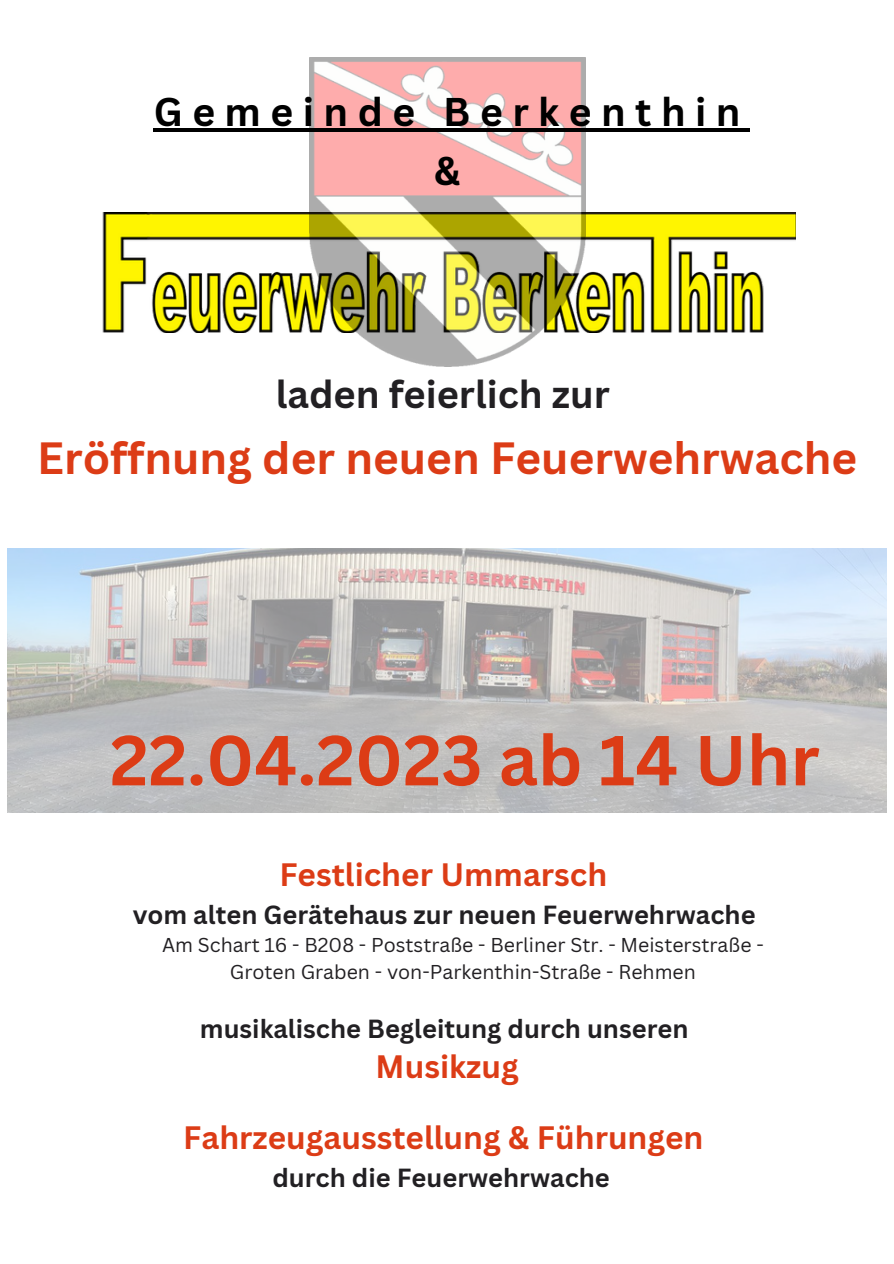
<style>
.page{position:relative;width:894px;height:1264px;background:#fff}
.page>*{position:absolute;margin:0;border:0;box-sizing:border-box;transform-origin:0 0}
.t1{font:700 69px "Canva Sans";color:#dc3c16}
.t2{font:700 43.95px "Canva Sans";color:#dc3c16}
.t3{font:700 39px/58.5px "Canva Sans";letter-spacing:.24em;color:#000;text-align:center}
.t4{font:700 37.95px "Canva Sans";color:#222023}
.t5{font:700 31.5px "Canva Sans";color:#dc3c16}
.t6{font:700 25.5px "Canva Sans";color:#222023}
.t7{font:19.5px/27px "Canva Sans";color:#222023;text-align:center}
</style>
<div class="page">
<img style="left:8px;top:548px;width:878px;height:264px">
<img style="left:102px;top:212px;width:692px;height:120px">
<img style="left:309px;top:58px;width:276px;height:308px">
<hr style="left:154px;top:129px;width:595px;height:3px;background:#000">
<h3 class="t3" style="left:154px;top:82px;width:588px">Gemeinde Berkenthin &amp;</h3>
<h3 class="t4" style="left:276px;top:368px;width:335px">laden feierlich zur</h3>
<h2 class="t2" style="left:37px;top:427px;width:821px">Eröffnung der neuen Feuerwehrwache</h2>
<h1 class="t1" style="left:110px;top:711px;width:711px">22.04.2023 ab 14 Uhr</h1>
<p class="t5" style="left:279px;top:851px;width:329px">Festlicher Ummarsch</p>
<p class="t6" style="left:133px;top:896px;width:624px">vom alten Gerätehaus zur neuen Feuerwehrwache</p>
<p class="t7" style="left:162px;top:930px;width:603px">Am Schart 16 - B208 - Poststraße - Berliner Str. - Meisterstraße -<br>Groten Graben - von-Parkenthin-Straße - Rehmen</p>
<p class="t6" style="left:200px;top:1010px;width:490px">musikalische Begleitung durch unseren</p>
<p class="t5" style="left:375px;top:1044px;width:144px">Musikzug</p>
<p class="t5" style="left:183px;top:1115px;width:521px">Fahrzeugausstellung &amp; Führungen</p>
<p class="t6" style="left:272px;top:1160px;width:339px">durch die Feuerwehrwache</p>
</div>
